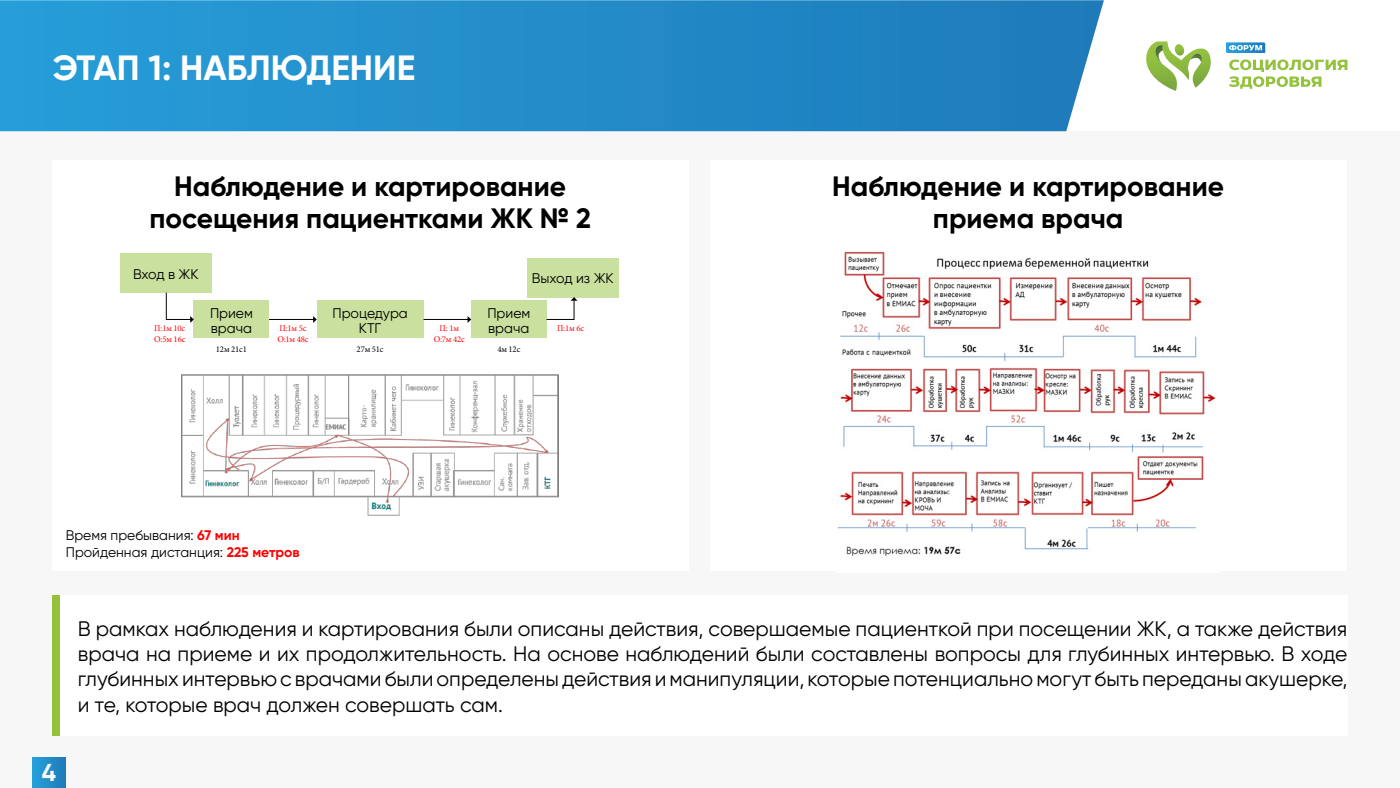
<style>
.page{position:relative;width:1400px;height:788px;background:#fff}
.page>*{position:absolute;margin:0;border:0;box-sizing:border-box;transform-origin:0 0}
.t1{font:700 35px "Gilroy";color:#fff}
.t2{font:700 28px/31.5px "Gilroy";color:#000;text-align:center}
.t3{font:700 24.5px "Gilroy";color:#f7f7f7}
.t4{font:21px/25.2px "Gilroy";color:#000;text-align:justify}
.t5{font:14px/14.9px "Gilroy";color:#000}
.t6{font:13.91px/16.7px "Gilroy";color:#000}
.t7{font:8.75px/10.5px "Minion Pro";letter-spacing:-.02em;color:#f00}
.t8{font:8.75px "Minion Pro";letter-spacing:-.02em;color:#000}
.s1{font-weight:700;color:#f00}
</style>
<div class="page">
<div style="left:0;top:131px;width:1400px;height:657px;background:#f7f7f7"></div>
<svg style="left:0;top:0;width:1104px;height:131px;background:#258eca"></svg>
<svg style="left:1146px;top:41px;width:65px;height:50px"></svg>
<svg style="left:1229px;top:59px;width:118px;height:30px"></svg>
<svg style="left:1226px;top:42px;width:39px;height:11px"></svg>
<div style="left:60px;top:595px;width:1287px;height:140px;background:#fff"></div>
<div style="left:52px;top:595px;width:8px;height:140px;background:#94c23d"></div>
<div style="left:52px;top:160px;width:637px;height:410px;background:#fff"></div>
<div style="left:710px;top:160px;width:637px;height:410px;background:#fff"></div>
<div style="left:120px;top:253px;width:92px;height:40px;background:#c9e09e"></div>
<div style="left:527px;top:258px;width:92px;height:39px;background:#c9e09e"></div>
<div style="left:194px;top:300px;width:75px;height:38px;background:#c9e09e"></div>
<div style="left:471px;top:300px;width:75px;height:38px;background:#c9e09e"></div>
<div style="left:317px;top:300px;width:107px;height:38px;background:#c9e09e"></div>
<svg style="left:165px;top:292px;width:29px;height:31px"></svg>
<svg style="left:546px;top:297px;width:31px;height:23px"></svg>
<hr style="left:269px;top:319px;width:45px;height:1px;background:#000">
<svg style="left:313px;top:316px;width:4px;height:7px"></svg>
<hr style="left:424px;top:319px;width:44px;height:1px;background:#000">
<svg style="left:468px;top:316px;width:3px;height:7px"></svg>
<img style="left:182px;top:374px;width:377px;height:141px">
<img style="left:837px;top:251px;width:379px;height:306px">
<div style="left:33px;top:757px;width:32px;height:31px;background:linear-gradient(to right,#26a1db,#207cb9)"></div>
<h1 class="t1" style="left:52px;top:45px;width:364px">ЭТАП 1: НАБЛЮДЕНИЕ</h1>
<h2 class="t2" style="left:149px;top:171px;width:443px">Наблюдение и картирование посещения пациентками ЖК № 2</h2>
<h2 class="t2" style="left:832px;top:171px;width:393px">Наблюдение и картирование приема врача</h2>
<p class="t5" style="left:133px;top:266px;width:67px">Вход в ЖК</p>
<p class="t5" style="left:532px;top:271px;width:83px">Выход из ЖК</p>
<p class="t5" style="left:210px;top:305px;width:44px">Прием врача</p>
<p class="t5" style="left:487px;top:305px;width:44px">Прием врача</p>
<p class="t5" style="left:332px;top:305px;width:77px">Процедура</p>
<p class="t7" style="left:154px;top:323px;width:33px">П:1м 10с</p>
<p class="t5" style="left:359px;top:320px;width:24px">КТГ</p>
<p class="t7" style="left:154px;top:334px;width:33px">О:5м 16с</p>
<p class="t8" style="left:216px;top:343px;width:33px">12м 21с1</p>
<p class="t8" style="left:357px;top:343px;width:29px">27м 51с</p>
<p class="t8" style="left:497px;top:343px;width:25px">4м 12с</p>
<p class="t7" style="left:277px;top:323px;width:33px">П:1м 5с<br>О:1м 48с</p>
<p class="t7" style="left:434px;top:323px;width:33px;text-align:center">П: 1м<br>О:7м 42с</p>
<p class="t7" style="left:557px;top:323px;width:29px">П:1м 6с</p>
<p class="t6" style="left:66px;top:526px;width:235px">Время пребывания: <span class="s1">67 мин<br></span>Пройденная дистанция: <span class="s1">225 метров</span></p>
<p class="t3" style="left:42px;top:756px;width:16px">4</p>
<p class="t4" style="left:78px;top:616px;width:1271px">В рамках наблюдения и картирования были описаны действия, совершаемые пациенткой при посещении ЖК, а также действия врача на приеме и их продолжительность. На основе наблюдений были составлены вопросы для глубинных интервью. В ходе глубинных интервью с врачами были определены действия и манипуляции, которые потенциально могут быть переданы акушерке, и те, которые врач должен совершать сам.</p>
</div>
